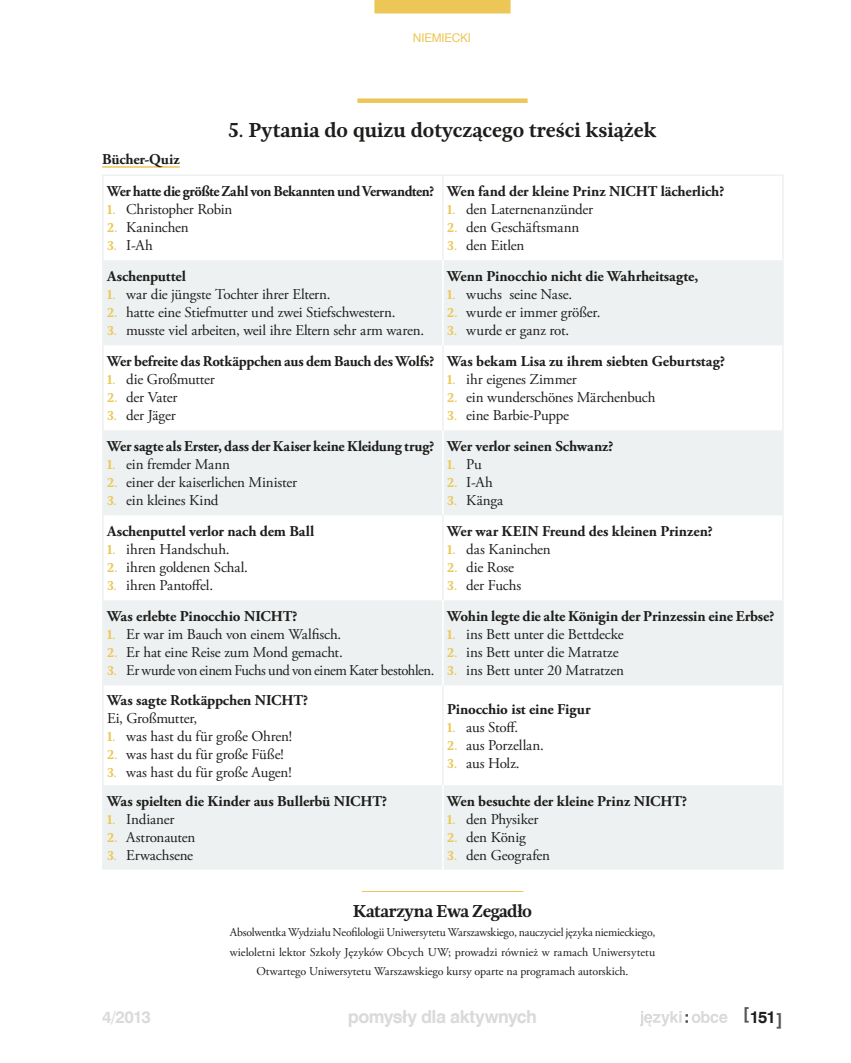
<style>
.page{position:relative;width:851px;height:1063px;background:#fff}
.page>*{position:absolute;margin:0;border:0;box-sizing:border-box;transform-origin:0 0}
.t1{font:700 21px "Nyte";color:#1d1d1b}
.t2{font:700 18px "Nyte";letter-spacing:-.03em;color:#1d1d1b}
.t3{font:700 18px "Swiss 721 TL";letter-spacing:-.03em;color:#dadada}
.t4{font:700 16.65px "Swiss 721 TL";color:#dadada}
.t5{font:700 16.5px "Swiss 721 TL";color:#1d1d1b}
.t6{font:15px "Adobe Garamond Pro";letter-spacing:-.015em;color:#1d1d1b}
.t7{font:700 15px/32.2px "Adobe Garamond Pro";letter-spacing:-.01em;color:#1d1d1b}
.t8{font:15px "Adobe Garamond Pro";letter-spacing:-.035em;color:#1d1d1b}
.t9{font:700 13.5px "Nyte";color:#ecc758}
.t10{font:12px/19.5px "Adobe Garamond Pro";letter-spacing:-.005em;color:#1d1d1b;text-align:center}
.t11{font:12px "Swiss 721 TL";letter-spacing:-.015em;color:#ecc758}
.s1{font-family:"Nyte";font-weight:700;font-size:13.5px;color:#ecc758}
.s2{font-family:"Adobe Garamond Pro";font-weight:400;font-size:15px;color:#1d1d1b}
.s3{color:#575756}
</style>
<div class="page">
<div style="left:357px;top:98px;width:170px;height:5px;background:#ecc758"></div>
<hr style="left:102px;top:166px;width:78px;height:2px;background:#ecc758">
<svg style="left:104px;top:260px;width:678px;height:610px;fill:#eef1f1"></svg>
<hr style="left:102px;top:174px;width:341px;height:2px;background:#eef1f1">
<hr style="left:443px;top:174px;width:340px;height:2px;background:#eef1f1">
<hr style="left:442px;top:176px;width:1px;height:84px;background:#eef1f1">
<hr style="left:442px;top:345px;width:1px;height:85px;background:#eef1f1">
<hr style="left:442px;top:515px;width:1px;height:85px;background:#eef1f1">
<hr style="left:442px;top:685px;width:1px;height:100px;background:#eef1f1">
<hr style="left:442px;top:260px;width:1px;height:85px;background:#fff">
<hr style="left:442px;top:430px;width:1px;height:85px;background:#fff">
<hr style="left:442px;top:600px;width:1px;height:85px;background:#fff">
<hr style="left:442px;top:785px;width:1px;height:85px;background:#fff">
<hr style="left:102px;top:176px;width:2px;height:84px;background:#eef1f1">
<hr style="left:782px;top:176px;width:1px;height:84px;background:#eef1f1">
<hr style="left:102px;top:260px;width:2px;height:85px;background:#eef1f1">
<hr style="left:782px;top:260px;width:1px;height:85px;background:#eef1f1">
<hr style="left:102px;top:345px;width:2px;height:85px;background:#eef1f1">
<hr style="left:782px;top:345px;width:1px;height:85px;background:#eef1f1">
<hr style="left:102px;top:430px;width:2px;height:85px;background:#eef1f1">
<hr style="left:782px;top:430px;width:1px;height:85px;background:#eef1f1">
<hr style="left:102px;top:515px;width:2px;height:85px;background:#eef1f1">
<hr style="left:782px;top:515px;width:1px;height:85px;background:#eef1f1">
<hr style="left:102px;top:600px;width:2px;height:85px;background:#eef1f1">
<hr style="left:782px;top:600px;width:1px;height:85px;background:#eef1f1">
<hr style="left:102px;top:685px;width:2px;height:100px;background:#eef1f1">
<hr style="left:782px;top:685px;width:1px;height:100px;background:#eef1f1">
<hr style="left:102px;top:785px;width:2px;height:85px;background:#eef1f1">
<hr style="left:782px;top:785px;width:1px;height:85px;background:#eef1f1">
<hr style="left:361px;top:891px;width:162px;height:1px;background:#ecc758">
<svg style="left:640px;top:1011px;width:87px;height:15px"></svg>
<div style="left:374px;top:0;width:136px;height:13px;background:#ecc758"></div>
<p class="t11" style="left:413px;top:30px;width:60px">NIEMIECKI</p>
<h1 class="t1" style="left:228px;top:115px;width:429px">5. Pytania do quizu dotyczącego treści książek</h1>
<p class="t7" style="left:107px;top:143px;width:329px;text-indent:-5px">Bücher-Quiz<br>Wer hatte die größte Zahl von Bekannten und Verwandten?</p>
<p class="t6" style="left:107px;top:200px;width:127px"><span class="s1">1.</span> Christopher Robin</p>
<p class="t6" style="left:107px;top:218px;width:83px"><span class="s1">2.</span> Kaninchen</p>
<p class="t6" style="left:107px;top:236px;width:47px"><span class="s1">3.</span> I-Ah</p>
<p class="t7" style="left:447px;top:176px;width:279px">Wen fand der kleine Prinz NICHT lächerlich?</p>
<p class="t6" style="left:447px;top:200px;width:148px"><span class="s1">1.</span> den Laternenanzünder</p>
<p class="t6" style="left:447px;top:218px;width:134px"><span class="s1">2.</span> den Geschäftsmann</p>
<p class="t6" style="left:447px;top:236px;width:79px"><span class="s1">3.</span> den Eitlen</p>
<p class="t7" style="left:107px;top:261px;width:80px">Aschenputtel</p>
<p class="t6" style="left:107px;top:285px;width:225px"><span class="s1">1.</span> war die jüngste Tochter ihrer Eltern.</p>
<p class="t6" style="left:107px;top:303px;width:290px"><span class="s1">2.</span> hatte eine Stiefmutter und zwei Stiefschwestern.</p>
<p class="t6" style="left:107px;top:321px;width:318px"><span class="s1">3.</span> musste viel arbeiten, weil ihre Eltern sehr arm waren.</p>
<p class="t7" style="left:107px;top:346px;width:329px">Wer befreite das Rotkäppchen aus dem Bauch des Wolfs?</p>
<p class="t6" style="left:107px;top:370px;width:109px"><span class="s1">1.</span> die Großmutter</p>
<p class="t6" style="left:107px;top:388px;width:72px"><span class="s1">2.</span> der Vater</p>
<p class="t6" style="left:107px;top:406px;width:70px"><span class="s1">3.</span> der Jäger</p>
<p class="t7" style="left:107px;top:431px;width:328px">Wer sagte als Erster, dass der Kaiser keine Kleidung trug?</p>
<p class="t6" style="left:107px;top:456px;width:124px"><span class="s1">1.</span> ein fremder Mann</p>
<p class="t6" style="left:107px;top:474px;width:191px"><span class="s1">2.</span> einer der kaiserlichen Minister</p>
<p class="t6" style="left:107px;top:492px;width:113px"><span class="s1">3.</span> ein kleines Kind</p>
<p class="t7" style="left:107px;top:516px;width:209px">Aschenputtel verlor nach dem Ball</p>
<p class="t6" style="left:107px;top:541px;width:124px"><span class="s1">1.</span> ihren Handschuh.</p>
<p class="t6" style="left:107px;top:559px;width:142px"><span class="s1">2.</span> ihren goldenen Schal.</p>
<p class="t6" style="left:107px;top:577px;width:107px"><span class="s1">3.</span> ihren Pantoffel.</p>
<p class="t7" style="left:107px;top:601px;width:192px">Was erlebte Pinocchio NICHT?</p>
<p class="t6" style="left:107px;top:626px;width:236px"><span class="s1">1.</span> Er war im Bauch von einem Walfisch.</p>
<p class="t6" style="left:107px;top:644px;width:237px"><span class="s1">2.</span> Er hat eine Reise zum Mond gemacht.</p>
<p class="t8" style="left:107px;top:662px;width:328px"><span class="s1">3.</span> Er wurde von einem Fuchs und von einem Kater bestohlen.</p>
<p class="t7" style="left:107px;top:684px;width:202px">Was sagte Rotkäppchen NICHT?</p>
<p class="t6" style="left:107px;top:709px;width:92px">Ei, Großmutter,</p>
<p class="t6" style="left:107px;top:727px;width:187px"><span class="s1">1.</span> was hast du für große Ohren!</p>
<p class="t6" style="left:107px;top:745px;width:178px"><span class="s1">2.</span> was hast du für große Füße!</p>
<p class="t6" style="left:107px;top:763px;width:186px"><span class="s1">3.</span> was hast du für große Augen!</p>
<p class="t7" style="left:447px;top:261px;width:253px">Wenn Pinocchio nicht die Wahrheitsagte,</p>
<p class="t6" style="left:447px;top:285px;width:126px"><span class="s1">1.</span> wuchs seine Nase.</p>
<p class="t6" style="left:447px;top:303px;width:155px"><span class="s1">2.</span> wurde er immer größer.</p>
<p class="t6" style="left:447px;top:321px;width:124px"><span class="s1">3.</span> wurde er ganz rot.</p>
<p class="t7" style="left:447px;top:346px;width:279px">Was bekam Lisa zu ihrem siebten Geburtstag?</p>
<p class="t6" style="left:447px;top:370px;width:131px"><span class="s1">1.</span> ihr eigenes Zimmer</p>
<p class="t6" style="left:447px;top:388px;width:210px"><span class="s1">2.</span> ein wunderschönes Märchenbuch</p>
<p class="t6" style="left:447px;top:406px;width:123px"><span class="s1">3.</span> eine Barbie-Puppe</p>
<p class="t7" style="left:447px;top:431px;width:168px">Wer verlor seinen Schwanz?</p>
<p class="t9" style="left:447px;top:455px;width:36px">1. <span class="s2">Pu</span></p>
<p class="t6" style="left:447px;top:474px;width:47px"><span class="s1">2.</span> I-Ah</p>
<p class="t6" style="left:447px;top:492px;width:58px"><span class="s1">3.</span> Känga</p>
<p class="t7" style="left:447px;top:516px;width:267px">Wer war KEIN Freund des kleinen Prinzen?</p>
<p class="t6" style="left:447px;top:541px;width:105px"><span class="s1">1.</span> das Kaninchen</p>
<p class="t6" style="left:447px;top:559px;width:68px"><span class="s1">2.</span> die Rose</p>
<p class="t6" style="left:447px;top:577px;width:75px"><span class="s1">3.</span> der Fuchs</p>
<p class="t7" style="left:447px;top:601px;width:329px">Wohin legte die alte Königin der Prinzessin eine Erbse?</p>
<p class="t6" style="left:447px;top:626px;width:178px"><span class="s1">1.</span> ins Bett unter die Bettdecke</p>
<p class="t6" style="left:447px;top:644px;width:173px"><span class="s1">2.</span> ins Bett unter die Matratze</p>
<p class="t6" style="left:447px;top:662px;width:178px"><span class="s1">3.</span> ins Bett unter 20 Matratzen</p>
<p class="t7" style="left:447px;top:693px;width:145px">Pinocchio ist eine Figur</p>
<p class="t6" style="left:447px;top:718px;width:72px"><span class="s1">1.</span> aus Stoff.</p>
<p class="t6" style="left:447px;top:736px;width:98px"><span class="s1">2.</span> aus Porzellan.</p>
<p class="t6" style="left:447px;top:754px;width:74px"><span class="s1">3.</span> aus Holz.</p>
<p class="t7" style="left:107px;top:786px;width:281px">Was spielten die Kinder aus Bullerbü NICHT?</p>
<p class="t6" style="left:107px;top:811px;width:69px"><span class="s1">1.</span> Indianer</p>
<p class="t6" style="left:107px;top:829px;width:90px"><span class="s1">2.</span> Astronauten</p>
<p class="t6" style="left:107px;top:847px;width:87px"><span class="s1">3.</span> Erwachsene</p>
<p class="t7" style="left:447px;top:786px;width:241px">Wen besuchte der kleine Prinz NICHT?</p>
<p class="t6" style="left:447px;top:811px;width:93px"><span class="s1">1.</span> den Physiker</p>
<p class="t6" style="left:447px;top:829px;width:80px"><span class="s1">2.</span> den König</p>
<p class="t6" style="left:447px;top:847px;width:104px"><span class="s1">3.</span> den Geografen</p>
<p class="t2" style="left:353px;top:898px;width:181px">Katarzyna Ewa Zegadło</p>
<p class="t10" style="left:230px;top:923px;width:427px">Absolwentka Wydziału Neofilologii Uniwersytetu Warszawskiego, nauczyciel języka niemieckiego, wieloletni lektor Szkoły Języków Obcych UW; prowadzi również w ramach Uniwersytetu<br>Otwartego Uniwersytetu Warszawskiego kursy oparte na programach autorskich.</p>
<p class="t4" style="left:102px;top:1006px;width:50px">4/2013</p>
<p class="t5" style="left:742px;top:1006px;width:42px"><sup>[</sup>151<span class="s3">]</span></p>
<p class="t3" style="left:348px;top:1005px;width:191px">pomysły dla aktywnych</p>
</div>
